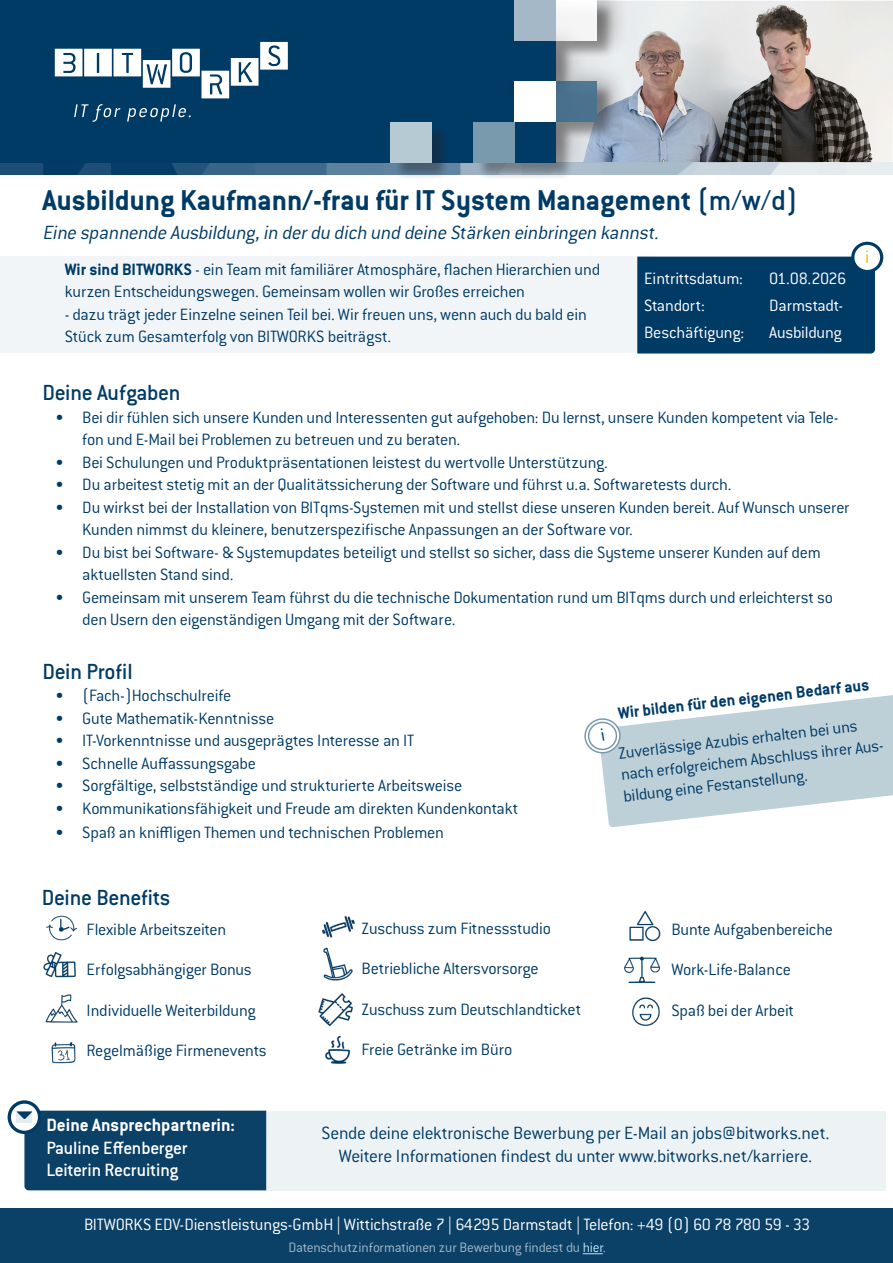
<style>
.page{position:relative;width:893px;height:1263px;background:#fff}
.page>*{position:absolute;margin:0;border:0;box-sizing:border-box;transform-origin:0 0}
.t1{font:700 31.5px "Conduit ITC Std";color:#003b66}
.t2{font:500 24px "Conduit ITC Std";letter-spacing:-.015em;color:#003b66}
.t3{font:italic 300 21px "Conduit ITC Std";color:#003b66}
.t4{font:300 19.5px "Conduit ITC Std";letter-spacing:-.015em;color:#003b66}
.t5{font:500 19.5px "Conduit ITC Std";letter-spacing:-.015em;color:#fff}
.t6{font:700 19.5px "Conduit ITC Std";color:#fff}
.t7{font:300 19.5px "Conduit ITC Std";color:#faaf18}
.t8{font:300 18px/22.5px "Conduit ITC Std";letter-spacing:-.015em;color:#003b66}
.t9{font:300 18px/27px "Conduit ITC Std";letter-spacing:-.015em;color:#fff}
.t10{font:700 18px "Conduit ITC Std";color:#003b66}
.t11{font:300 15px "Conduit ITC Std";letter-spacing:-.015em;color:#a4b8c8}
.s1{font-weight:500}
.s2{font-weight:700}
.s3{color:#9fc8db}
.s4{color:#bce4f7}
</style>
<div class="page">
<img style="left:615px;top:1px;width:278px;height:161px">
<img style="left:0;top:162px;width:893px;height:12px">
<div style="left:0;top:0;width:515px;height:162px;background:#003b66"></div>
<div style="left:393px;top:2px;width:222px;height:179px;background:#231f20;opacity:.4"></div>
<div style="left:508px;top:95px;width:78px;height:78px;background:#231f20;opacity:.2"></div>
<div style="left:514px;top:122px;width:41px;height:40px;background:#003b66"></div>
<div style="left:473px;top:122px;width:41px;height:40px;background:#7999ad"></div>
<div style="left:391px;top:122px;width:41px;height:40px;background:#b6cad3"></div>
<div style="left:551px;top:64px;width:79px;height:77px;background:#231f20;opacity:.4"></div>
<div style="left:555px;top:81px;width:41px;height:41px;background:#4a718e"></div>
<div style="left:551px;top:0;width:79px;height:60px;background:#231f20;opacity:.4"></div>
<div style="left:555px;top:0;width:41px;height:41px;background:#f6f6f6"></div>
<div style="left:500px;top:23px;width:89px;height:78px;background:#231f20;opacity:.2"></div>
<div style="left:504px;top:41px;width:51px;height:40px;background:#003b66"></div>
<div style="left:514px;top:81px;width:41px;height:41px;background:#fff"></div>
<div style="left:514px;top:0;width:41px;height:41px;background:#a4b8c8"></div>
<div style="left:0;top:1208px;width:893px;height:55px;background:#0b4067"></div>
<svg style="left:583px;top:1253px;width:20px;height:1px"></svg>
<svg style="left:8px;top:1100px;width:33px;height:34px"></svg>
<div style="left:11px;top:1104px;width:27px;height:27px;background:#fff;border-radius:50%"></div>
<div style="left:17px;top:1111px;width:249px;height:79px;background:#0b4067"></div>
<div style="left:266px;top:1111px;width:619px;height:79px;background:#edf2f5"></div>
<div style="left:0;top:257px;width:655px;height:96px;background:#f2f5f7"></div>
<div style="left:637px;top:257px;width:238px;height:96px;background:#003b66"></div>
<svg style="left:851px;top:242px;width:32px;height:31px"></svg>
<div style="left:854px;top:245px;width:26px;height:25px;background:#fff;border-radius:50%"></div>
<svg style="left:74px;top:104px;width:46px;height:18px"></svg>
<svg style="left:127px;top:104px;width:64px;height:18px"></svg>
<svg style="left:55px;top:42px;width:233px;height:56px"></svg>
<img style="left:45px;top:994px;width:33px;height:29px">
<img style="left:51px;top:1042px;width:25px;height:22px">
<img style="left:43px;top:952px;width:33px;height:26px">
<img style="left:46px;top:915px;width:32px;height:26px">
<img style="left:624px;top:956px;width:36px;height:27px">
<img style="left:632px;top:997px;width:28px;height:29px">
<img style="left:629px;top:911px;width:32px;height:31px">
<img style="left:323px;top:947px;width:30px;height:34px">
<img style="left:321px;top:916px;width:34px;height:22px">
<img style="left:325px;top:1035px;width:25px;height:29px">
<img style="left:318px;top:993px;width:35px;height:33px">
<svg style="left:584px;top:695px;width:309px;height:132px"></svg>
<p class="t1" style="left:43px;top:181px;width:757px">Ausbildung Kaufmann/-frau für IT System Management <span class="s1">(m/w/d)</span></p>
<p class="t3" style="left:43px;top:220px;width:622px">Eine spannende Ausbildung,in derdu dich und deine Stärken einbringen kannst.</p>
<p class="t8" style="left:65px;top:257px;width:537px"><span class="s2">Wir sind BITWORKS</span> - ein Team mit familiärer Atmosphäre, flachen Hierarchien und kurzen Entscheidungswegen. Gemeinsam wollen wir Großes erreichen</p>
<p class="t8" style="left:65px;top:302px;width:524px">- dazu trägt jeder Einzelne seinen Teil bei. Wir freuen uns, wenn auch du bald ein<br>Stück zum Gesamterfolg von BITWORKS beiträgst.</p>
<p class="t9" style="left:644px;top:264px;width:100px">Eintrittsdatum:</p>
<p class="t9" style="left:644px;top:291px;width:62px">Standort:</p>
<p class="t9" style="left:644px;top:318px;width:101px">Beschäftigung:</p>
<p class="t9" style="left:769px;top:264px;width:79px">01.08.2026</p>
<p class="t9" style="left:769px;top:291px;width:75px">Darmstadt-<br>Ausbildung</p>
<p class="t2" style="left:43px;top:378px;width:139px">Deine Aufgaben</p>
<p class="t8" style="left:82px;top:405px;width:758px;text-indent:-27px">• Bei dir fühlen sich unsere Kunden und Interessenten gut aufgehoben: Du lernst, unsere Kunden kompetent via Tele&shy;fon und E-Mail bei Problemen zu betreuen und zu beraten.</p>
<p class="t8" style="left:55px;top:450px;width:554px">• Bei Schulungen und Produktpräsentationen leistest du wertvolle Unterstützung.</p>
<p class="t8" style="left:55px;top:473px;width:678px">• Du arbeitest stetig mit an der Qualitätssicherung der Software und führst u.a. Softwaretests durch.</p>
<p class="t8" style="left:82px;top:495px;width:769px;text-indent:-27px">• Du wirkst bei der Installation von BITqms-Systemen mit und stellst diese unseren Kunden bereit. Auf Wunsch unserer<br>Kunden nimmst du kleinere, benutzerspezifische Anpassungen an der Software vor.</p>
<p class="t8" style="left:82px;top:540px;width:740px;text-indent:-27px">• Du bist bei Software- &amp; Systemupdates beteiligt und stellst so sicher, dass die Systeme unserer Kunden auf dem aktuellsten Stand sind.</p>
<p class="t8" style="left:82px;top:585px;width:752px;text-indent:-27px">• Gemeinsam mit unserem Team führst du die technische Dokumentation rund um BITqms durch und erleichterst so den Usern den eigenständigen Umgang mit der Software.</p>
<p class="t7" style="left:865px;top:245px;width:6px">i</p>
<p class="t2" style="left:43px;top:657px;width:92px">Dein Profil</p>
<p class="t8" style="left:55px;top:684px;width:178px">• (Fach-)Hochschulreife</p>
<p class="t8" style="left:55px;top:706px;width:221px">• Gute Mathematik-Kenntnisse</p>
<p class="t8" style="left:55px;top:729px;width:361px">• IT-Vorkenntnisse und ausgeprägtes Interesse an IT</p>
<p class="t8" style="left:55px;top:751px;width:202px">• Schnelle Auffassungsgabe</p>
<p class="t8" style="left:55px;top:774px;width:409px">• Sorgfältige, selbstständige und strukturierte Arbeitsweise</p>
<p class="t8" style="left:55px;top:796px;width:465px">• Kommunikationsfähigkeit und Freude am direkten Kundenkontakt</p>
<p class="t8" style="left:55px;top:820px;width:390px">• Spaß an kniffligen Themen und technischen Problemen</p>
<p class="t2" style="left:42px;top:883px;width:130px">Deine Benefits</p>
<p class="t8" style="left:87px;top:917px;width:141px">Flexible Arbeitszeiten</p>
<p class="t8" style="left:87px;top:958px;width:167px">Erfolgsabhängiger Bonus</p>
<p class="t8" style="left:87px;top:998px;width:171px">Individuelle Weiterbildung</p>
<p class="t8" style="left:87px;top:1039px;width:181px">Regelmäßige Firmenevents</p>
<p class="t8" style="left:362px;top:916px;width:191px">Zuschuss zum Fitnessstudio</p>
<p class="t8" style="left:362px;top:957px;width:178px">Betriebliche Altersvorsorge</p>
<p class="t8" style="left:362px;top:997px;width:221px">Zuschuss zum Deutschlandticket</p>
<p class="t8" style="left:362px;top:1038px;width:152px">Freie Getränke im Büro</p>
<p class="t10" style="left:617px;top:701px;width:254px;rotate:-6deg">Wir bilden für den eigenen Bedarf aus</p>
<p class="t8" style="left:617px;top:741px;width:270px;line-height:21.8px;rotate:-6deg">Zuverlässige Azubis erhalten bei uns nach erfolgreichem Abschluss ihrer Aus&shy;bildung eine Festanstellung.</p>
<p class="t8" style="left:671px;top:917px;width:163px">Bunte Aufgabenbereiche</p>
<p class="t8" style="left:671px;top:958px;width:121px">Work-Life-Balance</p>
<p class="t8" style="left:671px;top:998px;width:124px">Spaß bei der Arbeit</p>
<p class="t6" style="left:46px;top:1113px;width:190px">Deine Ansprechpartnerin:</p>
<p class="t5" style="left:46px;top:1136px;width:143px">Pauline Effenberger</p>
<p class="t5" style="left:46px;top:1158px;width:134px">Leiterin Recruiting</p>
<p class="t4" style="left:322px;top:1121px;width:509px">Sende deine elektronische Bewerbung per E-Mail an jobs@bitworks.net.</p>
<p class="t4" style="left:339px;top:1144px;width:475px">Weitere Informationen findest du unter www.bitworks.net/karriere.</p>
<p class="t9" style="left:84px;top:1210px;width:728px">BITWORKS EDV-Dienstleistungs-GmbH | Wittichstraße 7 | 64295 Darmstadt | Telefon: +49 (0) 60 78 780 59 - 33</p>
<p class="t11" style="left:288px;top:1238px;width:319px">Datenschutzinformationen zur Bewerb<span class="s3">u</span>ng findest du <span class="s4">hier</span>.</p>
</div>
